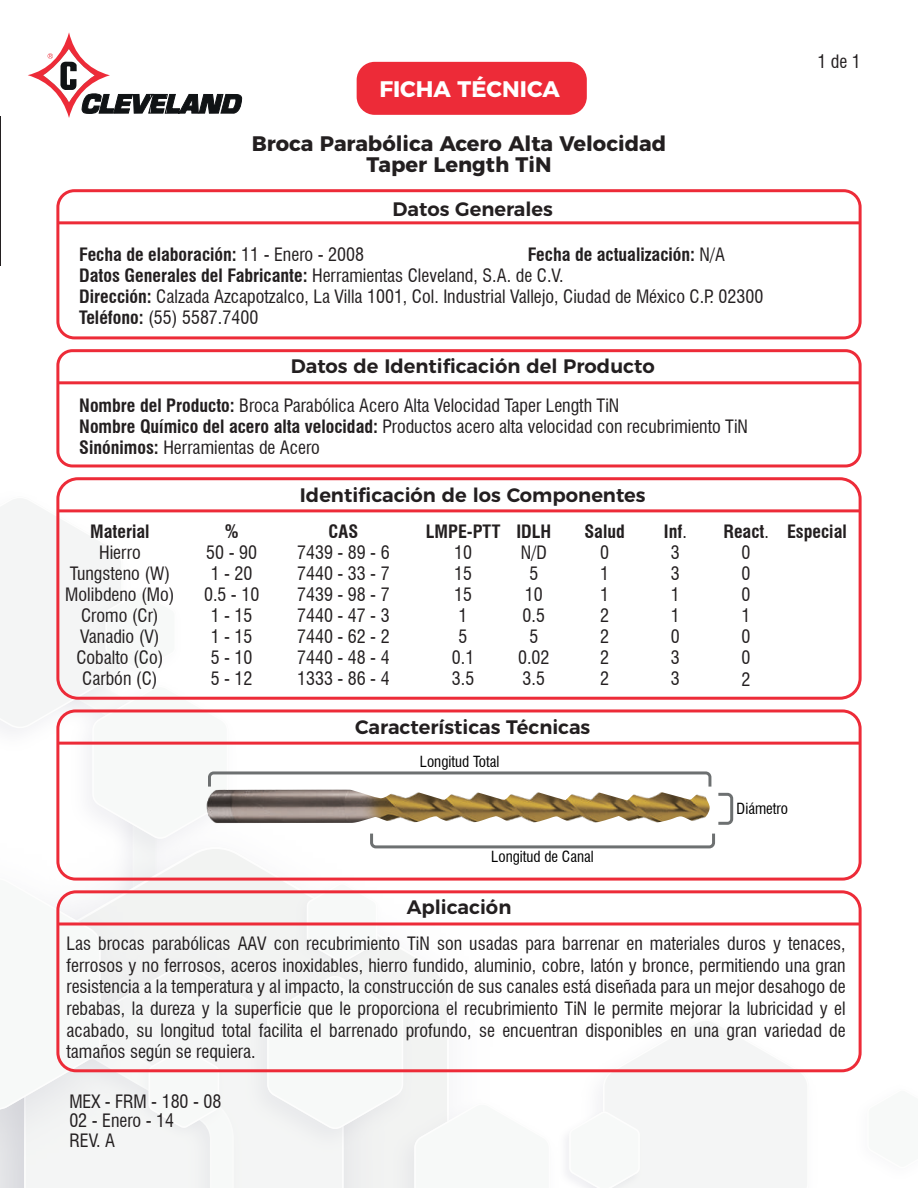
<style>
.page{position:relative;width:918px;height:1188px;background:#fff}
.page>*{position:absolute;margin:0;border:0;box-sizing:border-box;transform-origin:0 0}
.t1{font:700 22.5px "Montserrat";color:#fff}
.t2{font:700 21px/21px "Montserrat";color:#231f20;text-align:center}
.t3{font:600 19.5px "Montserrat";color:#231f20}
.t4{font:condensed 18px/21px "Swiss 721 BT";color:#231f20;text-align:center}
.t5{font:700 condensed 18px "Swiss 721 BT";color:#231f20}
.t6{font:condensed 15px "Swiss 721 BT";color:#000}
.s1{font-weight:400}
.s2{font-weight:700}
</style>
<div class="page">
<svg style="left:159px;top:859px;width:290px;height:231px"></svg>
<img style="left:159px;top:850px;width:85px;height:20px">
<img style="left:234px;top:925px;width:168px;height:263px">
<div style="left:234px;top:966px;width:110px;height:222px;background:#f4f5f5"></div>
<img style="left:234px;top:997px;width:16px;height:191px">
<img style="left:60px;top:850px;width:99px;height:27px">
<img style="left:385px;top:1090px;width:62px;height:98px">
<svg style="left:414px;top:1103px;width:38px;height:85px"></svg>
<div style="left:238px;top:962px;width:181px;height:198px;background:#f2f3f2"></div>
<svg style="left:267px;top:975px;width:136px;height:155px"></svg>
<img style="left:290px;top:872px;width:98px;height:107px">
<svg style="left:307px;top:883px;width:70px;height:80px"></svg>
<svg style="left:569px;top:1021px;width:240px;height:167px"></svg>
<svg style="left:0;top:881px;width:234px;height:307px"></svg>
<div style="left:357px;top:62px;width:230px;height:53px;background:#ed2b38;border-radius:18px"></div>
<svg style="left:28px;top:32px;width:214px;height:86px"></svg>
<div style="left:56px;top:189px;width:806px;height:150px;border:3px solid #ed2b38;border-radius:16px"></div>
<hr style="left:58px;top:221px;width:802px;height:3px;background:#ed2b38">
<div style="left:56px;top:349px;width:806px;height:118px;border:3px solid #ed2b38;border-radius:15px"></div>
<hr style="left:58px;top:381px;width:802px;height:3px;background:#ed2b38">
<div style="left:56px;top:477px;width:806px;height:223px;border:3px solid #ed2b38;border-radius:20px"></div>
<hr style="left:58px;top:509px;width:802px;height:3px;background:#ed2b38">
<div style="left:56px;top:709px;width:806px;height:172px;border:3px solid #ed2b38;border-radius:18px"></div>
<hr style="left:58px;top:742px;width:802px;height:3px;background:#ed2b38">
<div style="left:56px;top:890px;width:806px;height:182px;border:3px solid #ed2b38;border-radius:18px"></div>
<hr style="left:58px;top:922px;width:802px;height:3px;background:#ed2b38">
<svg style="left:0;top:496px;width:735px;height:354px"></svg>
<img style="left:201px;top:788px;width:509px;height:38px">
<p class="t1" style="left:379px;top:70px;width:182px">FICHA TÉCNICA</p>
<p class="t2" style="left:252px;top:131px;width:416px">Broca Parabólica Acero Alta Velocidad<br>Taper Length TiN</p>
<p class="t3" style="left:392px;top:193px;width:162px">Datos Generales</p>
<p class="t5" style="left:528px;top:244px;width:199px">Fecha de actualización: <span class="s1">N/A</span></p>
<p class="t4" style="left:79px;top:244px;width:686px;text-align:left"><span class="s2">Fecha de elaboración:</span> 11 - Enero - 2008<br><span class="s2">Datos Generales del Fabricante:</span> Herramientas Cleveland, S.A. de C.V.<br><span class="s2">Dirección:</span> Calzada Azcapotzalco, La Villa 1001, Col. Industrial Vallejo, Ciudad de México C.P. 02300<br><span class="s2">Teléfono:</span> (55) 5587.7400</p>
<p class="t3" style="left:291px;top:350px;width:365px">Datos de Identificación del Producto</p>
<p class="t4" style="left:79px;top:395px;width:670px;text-align:left"><span class="s2">Nombre del Producto:</span> Broca Parabólica Acero Alta Velocidad Taper Length TiN<br><span class="s2">Nombre Químico del acero alta velocidad:</span> Productos acero alta velocidad con recubrimiento TiN<br><span class="s2">Sinónimos:</span> Herramientas de Acero</p>
<p class="t3" style="left:300px;top:479px;width:347px">Identificación de los Componentes</p>
<p class="t4" style="left:818px;top:51px;width:45px">1 de 1</p>
<p class="t5" style="left:90px;top:521px;width:61px">Material</p>
<p class="t4" style="left:65px;top:542px;width:111px">Hierro<br>Tungsteno (W)<br>Molibdeno (Mo)<br>Cromo (Cr)<br>Vanadio (V)<br>Cobalto (Co)<br>Carbón (C)</p>
<p class="t5" style="left:225px;top:521px;width:15px">%</p>
<p class="t4" style="left:204px;top:542px;width:57px">50 - 90<br>1 - 20<br>0.5 - 10<br>1 - 15<br>1 - 15<br>5 - 10<br>5 - 12</p>
<p class="t5" style="left:329px;top:521px;width:31px">CAS</p>
<p class="t4" style="left:297px;top:542px;width:94px;text-align:justify">7439 - 89 - 6<br>7440 - 33 - 7<br>7439 - 98 - 7<br>7440 - 47 - 3<br>7440 - 62 - 2<br>7440 - 48 - 4<br>1333 - 86 - 4</p>
<p class="t5" style="left:426px;top:521px;width:76px">LMPE-PTT</p>
<p class="t4" style="left:452px;top:542px;width:24px">10<br>15<br>15<br>1<br>5<br>0.1<br>3.5</p>
<p class="t5" style="left:516px;top:521px;width:36px">IDLH</p>
<p class="t4" style="left:518px;top:542px;width:33px">N/D<br>5<br>10<br>0.5<br>5<br>0.02<br>3.5</p>
<p class="t5" style="left:584px;top:521px;width:42px">Salud</p>
<p class="t4" style="left:600px;top:542px;width:10px;text-align:justify">0<br>1<br>1<br>2<br>2<br>2<br>2</p>
<p class="t3" style="left:355px;top:711px;width:237px">Características Técnicas</p>
<p class="t6" style="left:420px;top:752px;width:81px">Longitud Total</p>
<p class="t6" style="left:491px;top:848px;width:104px">Longitud de Canal</p>
<p class="t3" style="left:407px;top:891px;width:106px">Aplicación</p>
<p class="t4" style="left:664px;top:521px;width:25px"><span class="s2">Inf</span>.<br>3<br>3<br>1<br>1<br>0<br>3<br>3</p>
<p class="t4" style="left:723px;top:521px;width:47px"><span class="s2">React</span>.<br>0<br>0<br>0<br>1<br>0<br>0<br>2</p>
<p class="t5" style="left:787px;top:521px;width:61px">Especial</p>
<p class="t6" style="left:737px;top:799px;width:53px">Diámetro</p>
<p class="t4" style="left:66px;top:933px;width:781px;line-height:21.6px;text-align:justify">Las brocas parabólicas AAV con recubrimiento TiN son usadas para barrenar en materiales duros y tenaces, ferrosos y no ferrosos, aceros inoxidables, hierro fundido, aluminio, cobre, latón y bronce, permitiendo una gran resistencia a la temperatura y al impacto, la construcción de sus canales está diseñada para un mejor desahogo de rebabas, la dureza y la superficie que le proporciona el recubrimiento TiN le permite mejorar la lubricidad y el acabado, su longitud total facilita el barrenado profundo, se encuentran disponibles en una gran variedad de tamaños según se requiera.</p>
<p class="t4" style="left:69px;top:1092px;width:154px;line-height:19.5px;text-align:left">MEX - FRM - 180 - 08<br>02 - Enero - 14<br>REV. A</p>
</div>
